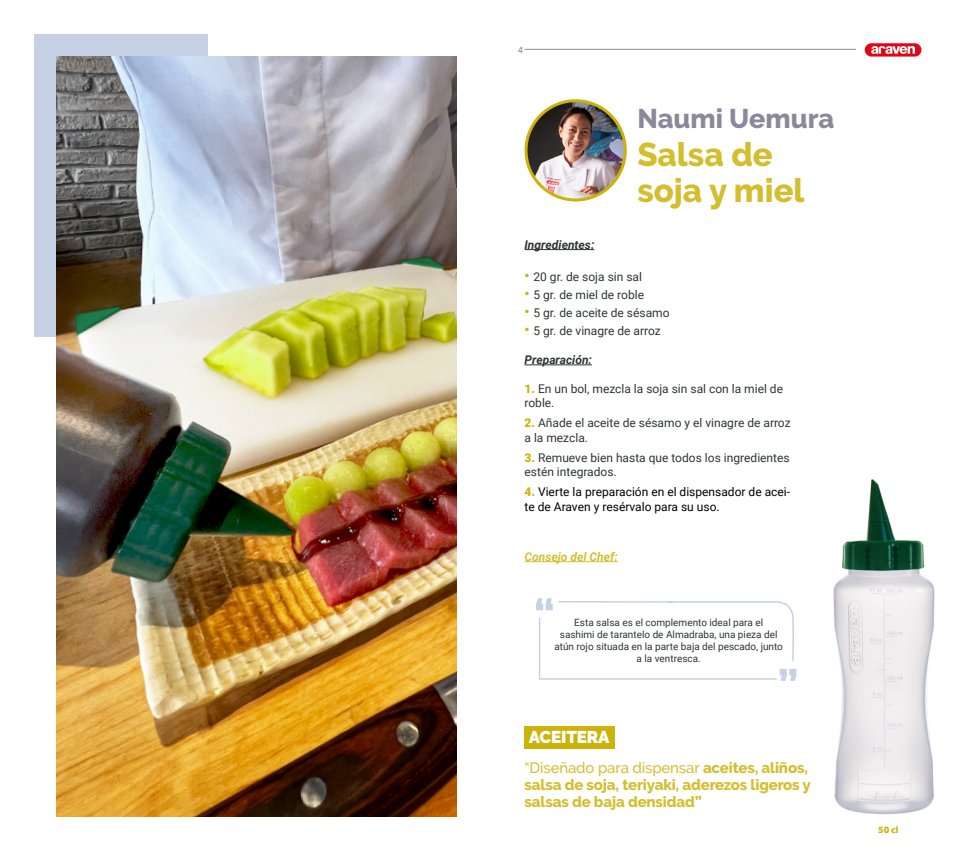
<style>
.page{position:relative;width:964px;height:851px;background:#fff}
.page>*{position:absolute;margin:0;border:0;box-sizing:border-box;transform-origin:0 0}
.t1{font:800 32.9px/35.6px "Raleway";color:#ccb309}
.t2{font:800 27px "Raleway";color:#8b889b}
.t3{font:900 17.1px "Raleway";letter-spacing:-.01em;color:#fff}
.t4{font:800 15px/17px "Raleway";letter-spacing:-.01em;color:#ccb309}
.t5{font:12px/14.4px "Roboto";color:#313434}
.t6{font:12px/14.4px "Roboto";color:#000}
.t7{font:italic 700 12px "Roboto";color:#313434}
.t8{font:italic 700 12px "Roboto";color:#ccb309}
.t9{font:10px/12px "Roboto";color:#313434;text-align:center}
.t10{font:800 10px "Effra";color:#ccb309}
.t11{font:10px "Effra";color:#8b889b}
.s1{font-weight:500;font-size:15px;color:#ccb309}
.s2{font-weight:900;color:#ccb309}
.s3{font-weight:500}
</style>
<div class="page">
<svg style="left:865px;top:43px;width:56px;height:14px"></svg>
<hr style="left:524px;top:49px;width:332px;height:1px;background:#8b889b">
<div style="left:35px;top:35px;width:22px;height:301px;background:#c7d1e6"></div>
<div style="left:57px;top:35px;width:151px;height:493px;background:#c7d1e6"></div>
<img style="left:57px;top:57px;width:399px;height:759px">
<div style="left:524px;top:726px;width:91px;height:22px;background:#ccb309"></div>
<hr style="left:524px;top:249px;width:70px;height:1px;background:#313434">
<hr style="left:524px;top:364px;width:68px;height:1px;background:#313434">
<hr style="left:524px;top:561px;width:94px;height:1px;background:#ccb309">
<svg style="left:536px;top:598px;width:260px;height:82px"></svg>
<img style="left:526px;top:101px;width:99px;height:99px;border-radius:50px">
<div style="left:524px;top:99px;width:103px;height:102px;border:3px solid #ccb309;border-radius:50%"></div>
<img style="left:833px;top:479px;width:102px;height:336px">
<p class="t11" style="left:518px;top:43px;width:7px">4</p>
<h2 class="t2" style="left:637px;top:103px;width:198px">Naumi Uemura</h2>
<h1 class="t1" style="left:637px;top:137px;width:169px">Salsa de soja y miel</h1>
<p class="t7" style="left:524px;top:236px;width:71px">Ingredientes:</p>
<p class="t5" style="left:524px;top:269px;width:119px"><span class="s1">•</span> 20 gr. de soja sin sal</p>
<p class="t5" style="left:524px;top:287px;width:121px"><span class="s1">•</span> 5 gr. de miel de roble</p>
<p class="t5" style="left:524px;top:305px;width:147px"><span class="s1">•</span> 5 gr. de aceite de sésamo</p>
<p class="t5" style="left:524px;top:323px;width:138px"><span class="s1">•</span> 5 gr. de vinagre de arroz</p>
<p class="t7" style="left:524px;top:351px;width:69px">Preparación:</p>
<p class="t5" style="left:524px;top:381px;width:260px"><span class="s2">1.</span> En un bol, mezcla la soja sin sal con la miel de roble.</p>
<p class="t5" style="left:524px;top:415px;width:268px"><span class="s2">2.</span> Añade el aceite de sésamo y el vinagre de arroz a la mezcla.</p>
<p class="t5" style="left:524px;top:450px;width:267px"><span class="s2">3.</span> Remueve bien hasta que todos los ingredientes estén integrados.</p>
<p class="t6" style="left:524px;top:484px;width:267px"><span class="s2">4.</span> Vierte la preparación en el dispensador de acei&shy;te de Araven y resérvalo para su uso.</p>
<p class="t8" style="left:524px;top:548px;width:95px">Consejo del Chef:</p>
<p class="t9" style="left:554px;top:616px;width:230px">Esta salsa es el complemento ideal para el<br>sashimi de tarantelo de Almadraba, una pieza del atún rojo situada en la parte baja del pescado, junto a la ventresca.</p>
<h3 class="t3" style="left:529px;top:727px;width:82px">ACEITERA</h3>
<p class="t4" style="left:524px;top:759px;width:288px"><span class="s3">“Diseñado para dispensar</span> aceites, aliños, salsa de soja, teriyaki, aderezos ligeros y salsas de baja densidad”</p>
<p class="t10" style="left:878px;top:823px;width:22px">50 cl</p>
</div>
